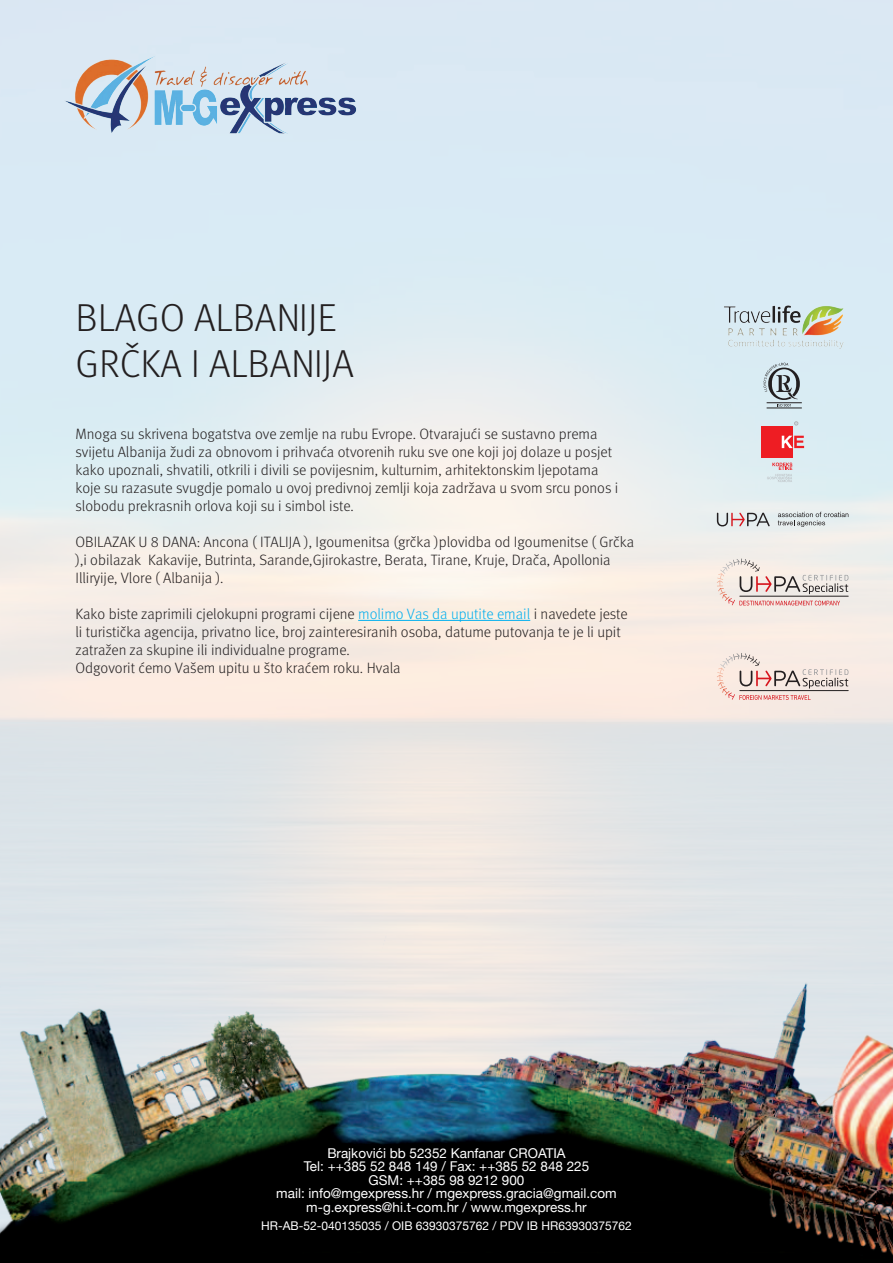
<style>
.page{position:relative;width:893px;height:1263px;background:#fff}
.page>*{position:absolute;margin:0;border:0;box-sizing:border-box;transform-origin:0 0}
.t1{font:300 39px/46.8px "FF Meta Pro";color:#231f20}
.t2{font:300 15px/18px "FF Meta Pro";color:#231f20}
.t3{font:13.5px/13.5px "Helvetica Neue";color:#fff;text-align:center}
.t4{font:12px "Helvetica Neue";color:#fff}
.s1{color:#00aeef}
</style>
<div class="page">
<img style="left:0;top:0;width:893px;height:766px">
<img style="left:0;top:766px;width:893px;height:497px">
<img style="left:51px;top:32px;width:321px;height:142px">
<div style="left:761px;top:426px;width:31px;height:31px;background:#ee1d23"></div>
<svg style="left:782px;top:436px;width:22px;height:12px"></svg>
<svg style="left:767px;top:463px;width:25px;height:19px"></svg>
<svg style="left:794px;top:422px;width:4px;height:3px"></svg>
<hr style="left:767px;top:402px;width:35px;height:1px;background:#231f20">
<svg style="left:763px;top:363px;width:37px;height:44px;background:#a5b2b7"></svg>
<hr style="left:767px;top:408px;width:35px;height:1px;background:#231f20">
<svg style="left:717px;top:513px;width:53px;height:13px"></svg>
<svg style="left:778px;top:512px;width:70px;height:15px"></svg>
<svg style="left:717px;top:558px;width:131px;height:47px;background:#e1d3ce"></svg>
<svg style="left:717px;top:653px;width:131px;height:47px;background:#e5d2cc"></svg>
<img style="left:718px;top:301px;width:129px;height:50px">
<hr style="left:358px;top:620px;width:172px;height:1px;background:#00aeef">
<h1 class="t1" style="left:75px;top:292px;width:280px">BLAGO ALBANIJE<br>GRČKA I ALBANIJA</h1>
<p class="t2" style="left:75px;top:424px;width:544px">Mnoga su skrivena bogatstva ove zemlje na rubu Evrope. Otvarajući se sustavno prema svijetu Albanija žudi za obnovom i prihvaća otvorenih ruku sve one koji joj dolaze u posjet kako upoznali, shvatili, otkrili i divili se povijesnim, kulturnim, arhitektonskim ljepotama koje su razasute svugdje pomalo u ovoj predivnoj zemlji koja zadržava u svom srcu ponos i slobodu prekrasnih orlova koji su i simbol iste.</p>
<p class="t2" style="left:75px;top:532px;width:560px">OBILAZAK U 8 DANA: Ancona ( ITALIJA ), Igoumenitsa (grčka )plovidba od Igoumenitse ( Grčka ),i obilazak Kakavije, Butrinta, Sarande,Gjirokastre, Berata, Tirane, Kruje, Drača, Apollonia<br>Illiryije, Vlore ( Albanija ).</p>
<p class="t2" style="left:75px;top:604px;width:554px">Kako biste zaprimili cjelokupni programi cijene <span class="s1">molimo Vas da uputite email</span> i navedete jeste li turistička agencija, privatno lice, broj zainteresiranih osoba, datume putovanja te je li upit zatražen za skupine ili individualne programe.<br>Odgovorit ćemo Vašem upitu u što kraćem roku. Hvala</p>
<p class="t3" style="left:276px;top:1147px;width:342px">Brajkovići bb 52352 Kanfanar CROATIA<br>Tel: ++385 52 848 149 / Fax: ++385 52 848 225<br>GSM: ++385 98 9212 900<br>mail: info@mgexpress.hr / mgexpress.gracia@gmail.com m-g.express@hi.t-com.hr / www.mgexpress.hr</p>
<p class="t4" style="left:261px;top:1217px;width:372px">HR-AB-52-040135035 / OIB 63930375762 / PDV IB HR63930375762</p>
</div>
